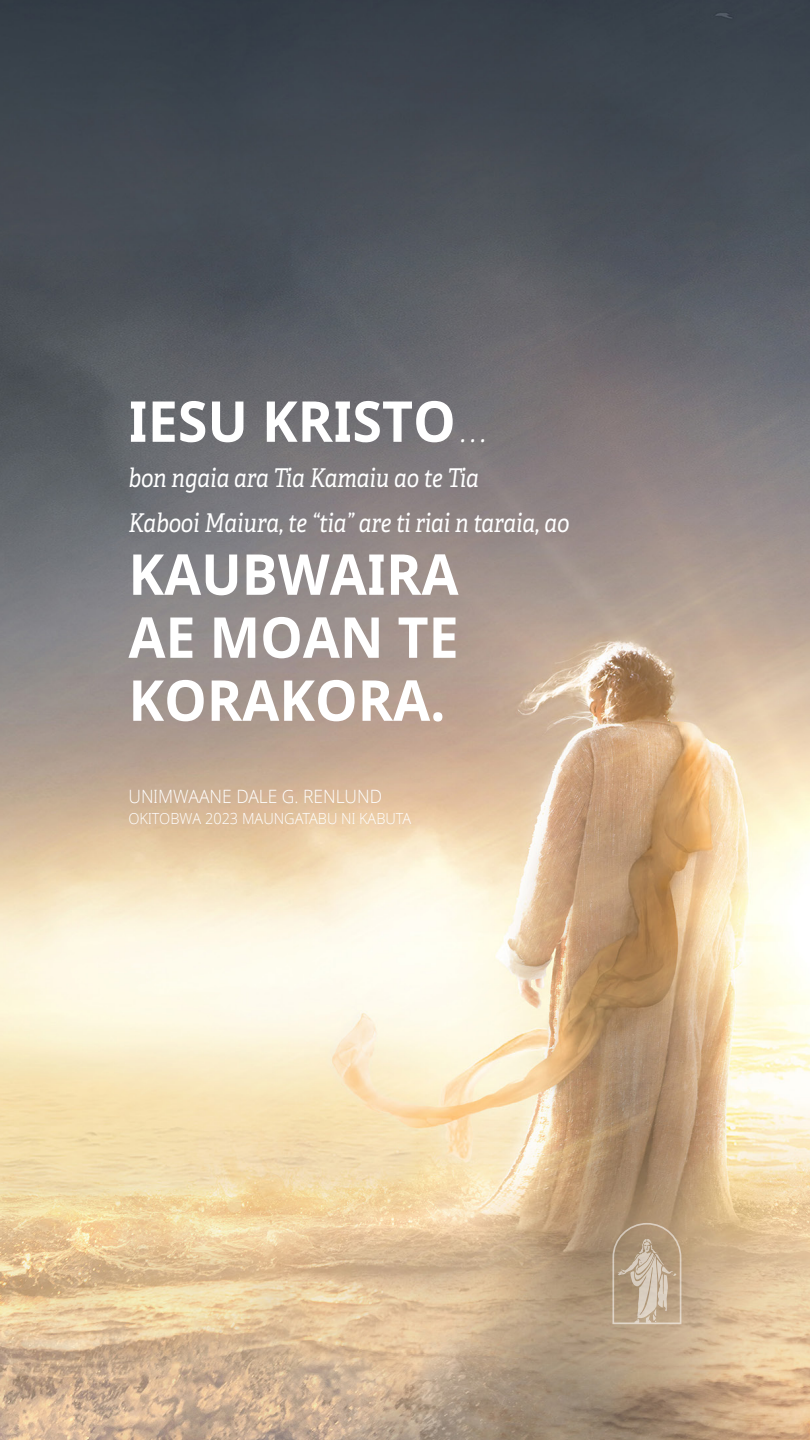
<style>
.page{position:relative;width:810px;height:1440px;background:#fff}
.page>*{position:absolute;margin:0;border:0;box-sizing:border-box;transform-origin:0 0}
.artcl16_p1_figure_image_aside_quote_firs{font:700 56.47px/63px "Dots Solidlds Lat";color:#fff;text-align:justify;scale:.95 1}
.artcl16_p1_figure_image_aside_quote_firs-2{font:italic 25.8px/45px "Helam Slablds Lat";color:#fff;scale:.84 1}
.artcl16_p1_figure_image_aside_quote_cita{font:300 18.38px "Dots Solidlds Lat";color:#fff;scale:.95 1}
.artcl16_p1_figure_image_aside_quote_cita-2{font:300 15.3px "Dots Solidlds Lat";color:#fff;scale:.95 1}
.s1{font-family:"Helam Slablds Lat";font-weight:400;font-style:italic;font-size:25.8px}
</style>
<div class="page">
<img style="left:0;top:0;width:810px;height:1440px">
<svg style="left:612px;top:1223px;width:69px;height:101px;background:#bba68d"></svg>
<p class="artcl16_p1_figure_image_aside_quote_firs" style="left:128px;top:391px;width:377px">IESU KRISTO <span class="s1">. . .</span></p>
<p class="artcl16_p1_figure_image_aside_quote_firs-2" style="left:128px;top:455px;width:526px">bon ngaia ara Tia Kamaiu ao te Tia<br>Kabooi Maiura, te “tia” are ti riai n taraia, ao</p>
<p class="artcl16_p1_figure_image_aside_quote_firs" style="left:128px;top:544px;width:349px">KAUBWAIRA AE MOAN TE KORAKORA.</p>
<p class="artcl16_p1_figure_image_aside_quote_cita" style="left:128px;top:783px;width:269px">UNIMWAANE DALE G. RENLUND</p>
<p class="artcl16_p1_figure_image_aside_quote_cita-2" style="left:128px;top:808px;width:299px">OKITOBWA 2023 MAUNGATABU NI KABUTA</p>
</div>
